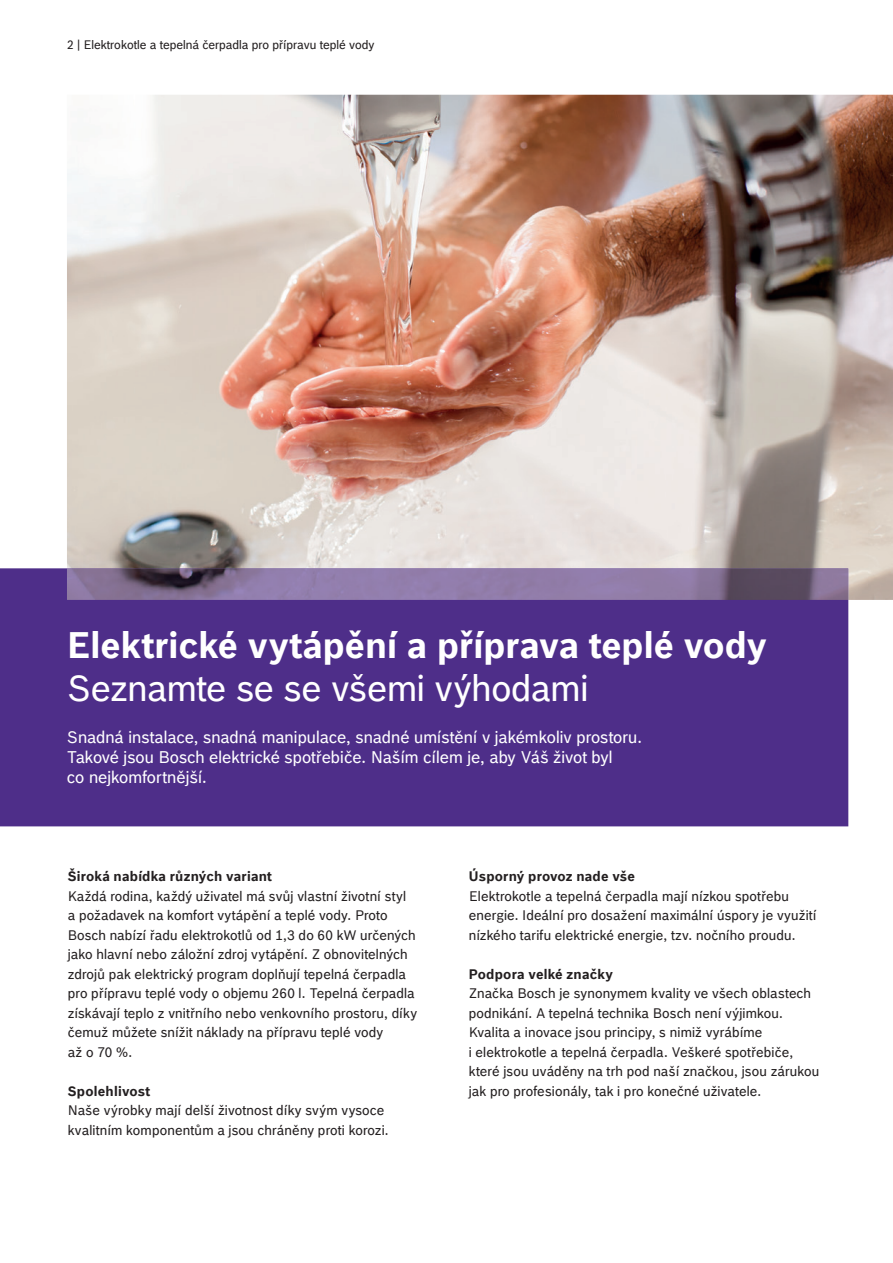
<style>
.page{position:relative;width:893px;height:1263px;background:#fff}
.page>*{position:absolute;margin:0;border:0;box-sizing:border-box;transform-origin:0 0}
.t1{font:700 36px "Bosch Office Sans";color:#fff}
.t2{font:36px "Bosch Office Sans";letter-spacing:-.005em;color:#fff}
.t3{font:16.5px/19.8px "Bosch Office Sans";letter-spacing:.005em;color:#fff}
.t4{font:13.5px/19.5px "Bosch Office Sans";letter-spacing:.01em;color:#231f20}
.t5{font:700 13.5px "Bosch Office Sans";letter-spacing:.015em;color:#231f20}
.t6{font:12px "Bosch Office Sans";color:#231f20}
</style>
<div class="page">
<div style="left:0;top:568px;width:848px;height:258px;background:#4e2e89"></div>
<img style="left:67px;top:95px;width:826px;height:505px">
<img style="left:67px;top:568px;width:781px;height:32px">
<p class="t6" style="left:67px;top:36px;width:309px">2 | Elektrokotle a tepelná čerpadla pro přípravu teplé vody</p>
<h1 class="t1" style="left:67px;top:616px;width:701px">Elektrické vytápění a příprava teplé vody</h1>
<h1 class="t2" style="left:67px;top:661px;width:523px">Seznamte se se všemi výhodami</h1>
<p class="t3" style="left:67px;top:727px;width:577px">Snadná instalace, snadná manipulace, snadné umístění v jakémkoliv prostoru.<br>Takové jsou Bosch elektrické spotřebiče. Naším cílem je, aby Váš život byl<br>co nejkomfortnější.</p>
<p class="t5" style="left:68px;top:865px;width:205px">Široká nabídka různých variant</p>
<p class="t4" style="left:68px;top:885px;width:351px">Každá rodina, každý uživatel má svůj vlastní životní styl<br>a požadavek na komfort vytápění a teplé vody. Proto Bosch nabízí řadu elektrokotlů od 1,3 do 60 kW určených jako hlavní nebo záložní zdroj vytápění. Z obnovitelných zdrojů pak elektrický program doplňují tepelná čerpadla pro přípravu teplé vody o objemu 260 l. Tepelná čerpadla získávají teplo z vnitřního nebo venkovního prostoru, díky čemuž můžete snížit náklady na přípravu teplé vody<br>až o 70 %.</p>
<p class="t5" style="left:68px;top:1080px;width:84px">Spolehlivost</p>
<p class="t4" style="left:68px;top:1100px;width:322px">Naše výrobky mají delší životnost díky svým vysoce kvalitním komponentům a jsou chráněny proti korozi.</p>
<p class="t5" style="left:469px;top:865px;width:168px">Úsporný provoz nade vše</p>
<p class="t4" style="left:469px;top:885px;width:349px">Elektrokotle a tepelná čerpadla mají nízkou spotřebu energie. Ideální pro dosažení maximální úspory je využití nízkého tarifu elektrické energie, tzv. nočního proudu.</p>
<p class="t5" style="left:469px;top:963px;width:146px">Podpora velké značky</p>
<p class="t4" style="left:469px;top:983px;width:352px">Značka Bosch je synonymem kvality ve všech oblastech podnikání. A tepelná technika Bosch není výjimkou.<br>Kvalita a inovace jsou principy, s nimiž vyrábíme<br>i elektrokotle a tepelná čerpadla. Veškeré spotřebiče, které jsou uváděny na trh pod naší značkou, jsou zárukou jak pro profesionály, tak i pro konečné uživatele.</p>
</div>
